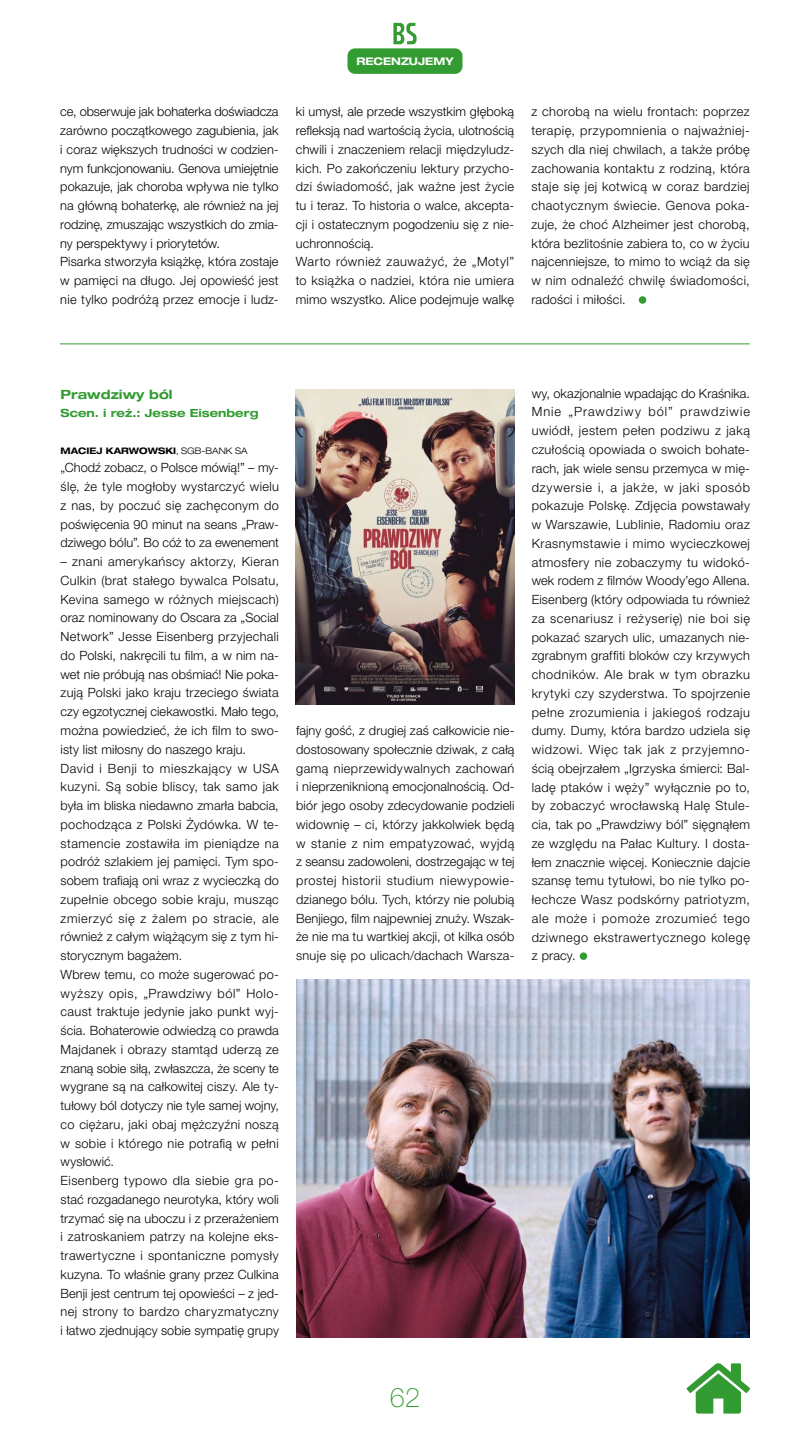
<style>
.page{position:relative;width:810px;height:1440px;background:#fff}
.page>*{position:absolute;margin:0;border:0;box-sizing:border-box;transform-origin:0 0}
.t1{font:100 27px "Helvetica Neue LT Pro";color:#329c32}
.t2{font:300 12.75px/18.8px "Helvetica Neue LT Pro";letter-spacing:.015em;color:#000;text-align:justify}
.t3{font:700 expanded 12.75px "Helvetica Neue LT Pro";color:#329c32}
.t4{font:700 expanded 11.25px "Helvetica Neue LT Pro";color:#329c32}
.t5{font:700 expanded 10.5px "Helvetica Neue LT Pro";color:#fff}
.t6{font:700 expanded 9px "Helvetica Neue LT Pro";color:#000}
.s1{font-weight:300}
</style>
<div class="page">
<div style="left:639px;top:296px;width:7px;height:8px;background:#329c32;border-radius:50%"></div>
<hr style="left:60px;top:344px;width:690px;height:1px;background:#329c32">
<div style="left:580px;top:952px;width:7px;height:8px;background:#329c32;border-radius:50%"></div>
<img style="left:295px;top:389px;width:219px;height:315px">
<img style="left:296px;top:980px;width:454px;height:357px">
<svg style="left:393px;top:23px;width:24px;height:21px"></svg>
<svg style="left:687px;top:1363px;width:63px;height:51px"></svg>
<div style="left:347px;top:48px;width:116px;height:26px;background:#329c32;border-radius:7px"></div>
<p class="t5" style="left:356px;top:55px;width:99px">RECENZUJEMY</p>
<p class="t2" style="left:60px;top:102px;width:220px;text-align:left">ce, obserwuje jak bohaterka doświadcza zarówno początkowego zagubienia, jak i coraz większych trudności w codzien&shy;nym funkcjonowaniu. Genova umiejętnie pokazuje, jak choroba wpływa nie tylko na główną bohaterkę, ale również na jej rodzinę, zmuszając wszystkich do zmia&shy;ny perspektywy i priorytetów.<br>Pisarka stworzyła książkę, która zostaje w pamięci na długo. Jej opowieść jest nie tylko podróżą przez emocje i ludz-</p>
<p class="t2" style="left:296px;top:102px;width:220px;text-align:left">ki umysł, ale przede wszystkim głęboką refleksją nad wartością życia, ulotnością chwili i znaczeniem relacji międzyludz&shy;kich. Po zakończeniu lektury przycho&shy;dzi świadomość, jak ważne jest życie tu i teraz. To historia o walce, akcepta&shy;cji i ostatecznym pogodzeniu się z nie&shy;uchronnością.<br>Warto również zauważyć, że „Motyl” to książka o nadziei, która nie umiera mimo wszystko. Alice podejmuje walkę</p>
<p class="t2" style="left:531px;top:102px;width:220px">z chorobą na wielu frontach: poprzez terapię, przypomnienia o najważniej&shy;szych dla niej chwilach, a także próbę zachowania kontaktu z rodziną, która staje się jej kotwicą w coraz bardziej chaotycznym świecie. Genova poka&shy;zuje, że choć Alzheimer jest chorobą, która bezlitośnie zabiera to, co w życiu najcenniejsze, to mimo to wciąż da się w nim odnaleźć chwilę świadomości, radości i miłości.</p>
<p class="t3" style="left:61px;top:386px;width:114px">Prawdziwy ból</p>
<p class="t4" style="left:61px;top:406px;width:199px">Scen. i reż.: Jesse Eisenberg</p>
<p class="t6" style="left:61px;top:445px;width:188px">MACIEJ KARWOWSKI<span class="s1">, SGB-BANK SA</span></p>
<p class="t2" style="left:61px;top:458px;width:220px">„Chodź zobacz, o Polsce mówią!” – my&shy;ślę, że tyle mogłoby wystarczyć wielu z nas, by poczuć się zachęconym do poświęcenia 90 minut na seans „Praw&shy;dziwego bólu”. Bo cóż to za ewenement</p>
<p class="t2" style="left:61px;top:552px;width:220px;text-align:left">– znani amerykańscy aktorzy, Kieran Culkin (brat stałego bywalca Polsatu, Kevina samego w różnych miejscach) oraz nominowany do Oscara za „Social Network” Jesse Eisenberg przyjechali do Polski, nakręcili tu film, a w nim na&shy;wet nie próbują nas obśmiać! Nie poka&shy;zują Polski jako kraju trzeciego świata czy egzotycznej ciekawostki. Mało tego, można powiedzieć, że ich film to swo&shy;isty list miłosny do naszego kraju.<br>David i Benji to mieszkający w USA kuzyni. Są sobie bliscy, tak samo jak była im bliska niedawno zmarła babcia, pochodząca z Polski Żydówka. W te&shy;stamencie zostawiła im pieniądze na podróż szlakiem jej pamięci. Tym spo&shy;sobem trafiają oni wraz z wycieczką do zupełnie obcego sobie kraju, musząc zmierzyć się z żalem po stracie, ale również z całym wiążącym się z tym hi&shy;storycznym bagażem.<br>Wbrew temu, co może sugerować po&shy;wyższy opis, „Prawdziwy ból” Holo&shy;caust traktuje jedynie jako punkt wyj&shy;ścia. Bohaterowie odwiedzą co prawda Majdanek i obrazy stamtąd uderzą ze znaną sobie siłą, zwłaszcza, że sceny te wygrane są na całkowitej ciszy. Ale ty&shy;tułowy ból dotyczy nie tyle samej wojny, co ciężaru, jaki obaj mężczyźni noszą w sobie i którego nie potrafią w pełni wysłowić.<br>Eisenberg typowo dla siebie gra po&shy;stać rozgadanego neurotyka, który woli trzymać się na uboczu i z przerażeniem i zatroskaniem patrzy na kolejne eks&shy;trawertyczne i spontaniczne pomysły kuzyna. To właśnie grany przez Culkina Benji jest centrum tej opowieści – z jed&shy;nej strony to bardzo charyzmatyczny i łatwo zjednujący sobie sympatię grupy</p>
<p class="t2" style="left:296px;top:721px;width:220px">fajny gość, z drugiej zaś całkowicie nie&shy;dostosowany społecznie dziwak, z całą gamą nieprzewidywalnych zachowań i nieprzeniknioną emocjonalnością. Od&shy;biór jego osoby zdecydowanie podzieli widownię – ci, którzy jakkolwiek będą w stanie z nim empatyzować, wyjdą z seansu zadowoleni, dostrzegając w tej prostej historii studium niewypowie&shy;dzianego bólu. Tych, którzy nie polubią Benjiego, film najpewniej znuży. Wszak&shy;że nie ma tu wartkiej akcji, ot kilka osób snuje się po ulicach/dachach Warsza-</p>
<p class="t2" style="left:532px;top:384px;width:220px">wy, okazjonalnie wpadając do Kraśnika.<br>Mnie „Prawdziwy ból” prawdziwie uwiódł, jestem pełen podziwu z jaką czułością opowiada o swoich bohate&shy;rach, jak wiele sensu przemyca w mię&shy;dzywersie i, a jakże, w jaki sposób pokazuje Polskę. Zdjęcia powstawały w Warszawie, Lublinie, Radomiu oraz Krasnymstawie i mimo wycieczkowej atmosfery nie zobaczymy tu widokó&shy;wek rodem z filmów Woody’ego Allena.<br>Eisenberg (który odpowiada tu również za scenariusz i reżyserię) nie boi się pokazać szarych ulic, umazanych nie&shy;zgrabnym graffiti bloków czy krzywych chodników. Ale brak w tym obrazku krytyki czy szyderstwa. To spojrzenie pełne zrozumienia i jakiegoś rodzaju dumy. Dumy, która bardzo udziela się widzowi. Więc tak jak z przyjemno&shy;ścią obejrzałem „Igrzyska śmierci: Bal&shy;ladę ptaków i węży” wyłącznie po to, by zobaczyć wrocławską Halę Stule&shy;cia, tak po „Prawdziwy ból” sięgnąłem ze względu na Pałac Kultury. I dosta&shy;łem znacznie więcej. Koniecznie dajcie szansę temu tytułowi, bo nie tylko po&shy;łechcze Wasz podskórny patriotyzm, ale może i pomoże zrozumieć tego dziwnego ekstrawertycznego kolegę z pracy.</p>
<h1 class="t1" style="left:390px;top:1382px;width:32px">62</h1>
</div>
